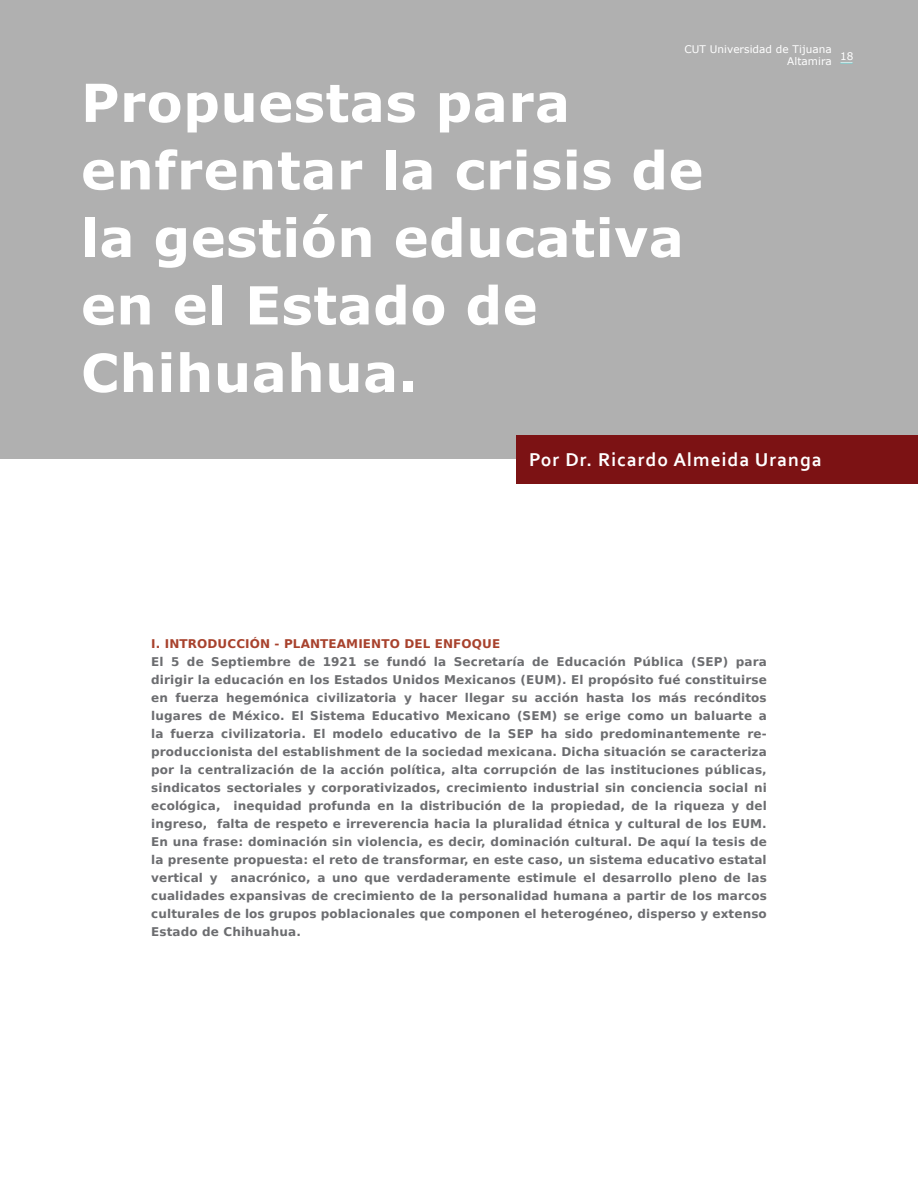
<style>
.page{position:relative;width:918px;height:1188px;background:#fff}
.page>*{position:absolute;margin:0;border:0;box-sizing:border-box;transform-origin:0 0}
.t1{font:700 52.5px/67.5px "Verdana";letter-spacing:.01em;color:#fff}
.t2{font:700 19.5px "Corbel";letter-spacing:.05em;color:#fff}
.t3{font:700 12px/18px "Bitstream Vera Sans";letter-spacing:.01em;color:#6c6d70;text-align:justify}
.t4{font:700 12px "Bitstream Vera Sans";letter-spacing:.01em;color:#a8422d}
.t5{font:10.5px "Verdana";letter-spacing:.005em;color:#fff}
</style>
<div class="page">
<div style="left:0;top:0;width:918px;height:459px;background:#b0b0b0"></div>
<svg style="left:840px;top:62px;width:13px;height:2px"></svg>
<div style="left:517px;top:435px;width:401px;height:49px;background:#7c1214"></div>
<p class="t5" style="left:684px;top:42px;width:149px">CUT Universidad de Tijuana</p>
<p class="t5" style="left:787px;top:54px;width:46px">Altamira</p>
<p class="t1" style="left:81px;top:68px;width:624px">Propuestas para enfrentar la crisis de la gestión educativa en el Estado de<br>Chihuahua.</p>
<p class="t5" style="left:840px;top:49px;width:15px">18</p>
<p class="t2" style="left:529px;top:447px;width:294px">Por Dr. Ricardo Almeida Uranga</p>
<p class="t4" style="left:151px;top:637px;width:351px">I. INTRODUCCIÓN - PLANTEAMIENTO DEL ENFOQUE</p>
<p class="t3" style="left:151px;top:653px;width:617px">El 5 de Septiembre de 1921 se fundó la Secretaría de Educación Pública (SEP) para dirigir la educación en los Estados Unidos Mexicanos (EUM). El propósito fué constituirse en fuerza hegemónica civilizatoria y hacer llegar su acción hasta los más recónditos lugares de México. El Sistema Educativo Mexicano (SEM) se erige como un baluarte a la fuerza civilizatoria. El modelo educativo de la SEP ha sido predominantemente re&shy;produccionista del establishment de la sociedad mexicana. Dicha situación se caracteriza por la centralización de la acción política, alta corrupción de las instituciones públicas, sindicatos sectoriales y corporativizados, crecimiento industrial sin conciencia social ni ecológica, inequidad profunda en la distribución de la propiedad, de la riqueza y del ingreso, falta de respeto e irreverencia hacia la pluralidad étnica y cultural de los EUM.<br>En una frase: dominación sin violencia, es decir, dominación cultural. De aquí la tesis de la presente propuesta: el reto de transformar, en este caso, un sistema educativo estatal vertical y anacrónico, a uno que verdaderamente estimule el desarrollo pleno de las cualidades expansivas de crecimiento de la personalidad humana a partir de los marcos culturales de los grupos poblacionales que componen el heterogéneo, disperso y extenso Estado de Chihuahua.</p>
</div>
